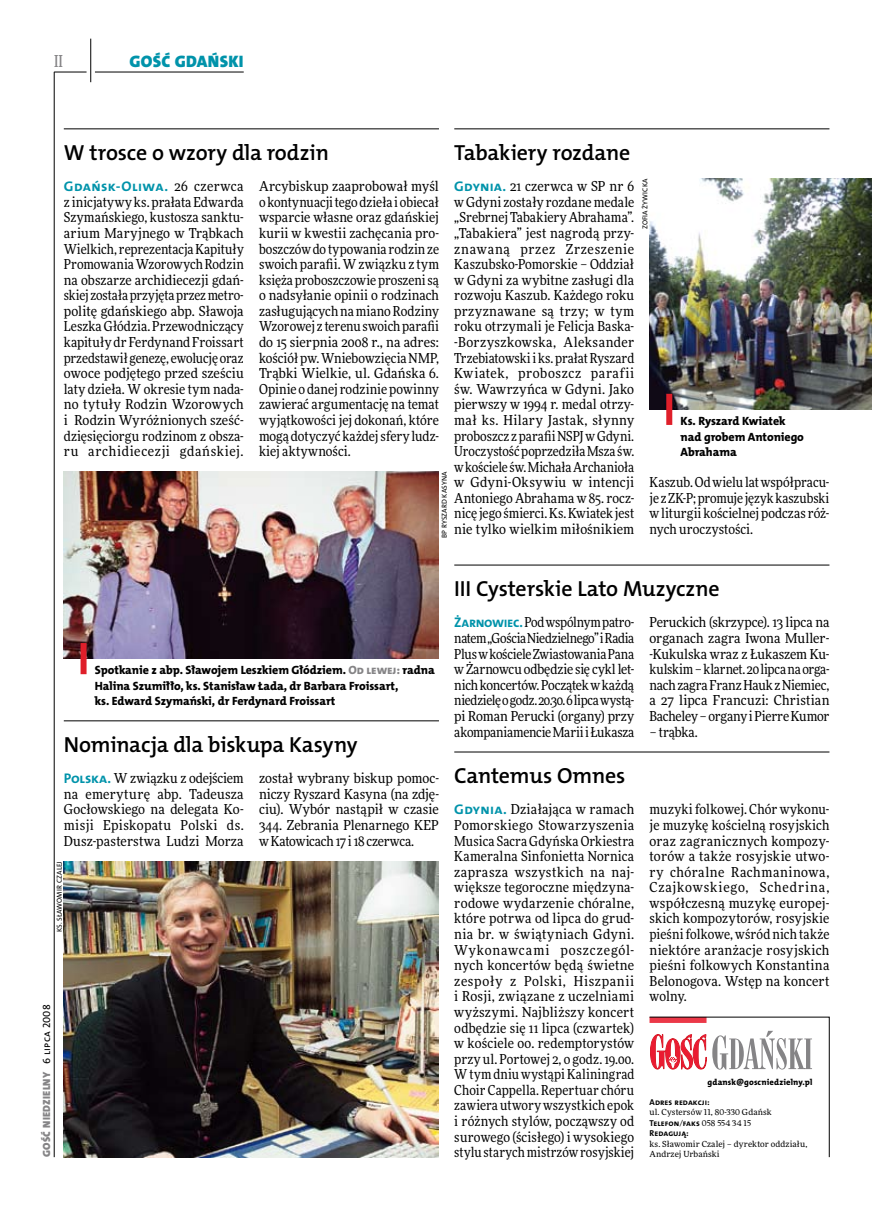
<style>
.page{position:relative;width:872px;height:1221px;background:#fff}
.page>*{position:absolute;margin:0;border:0;box-sizing:border-box;transform-origin:0 0}
.t1{font:21.9px "The Mix HP6 Se Bld";letter-spacing:-.01em;color:#000}
.t2{font:16.65px "The Mix HP9 Blk";letter-spacing:.02em;color:#0093aa}
.t3{font:500 16.5px "Freeday Narrow";color:#858486;scale:.9 1}
.t4{font:13.95px "The Mix HP7 Bld";letter-spacing:.025em;color:#0093aa}
.t5{font:13.8px/15.6px "Freeday Narrow News";letter-spacing:.005em;color:#000;text-align:justify}
.t6{font:12px/15.6px "The Mix HP8 Ex Bld";letter-spacing:-.005em;color:#000}
.t7{font:10.5px "The Mix HP9 Blk";letter-spacing:.025em;color:#858486}
.t8{font:8.55px/10.5px "The Mix HP7 Bld";letter-spacing:.005em;color:#000}
.t9{font:8.55px "The Mix HP8 Ex Bld";letter-spacing:.02em;color:#000}
.t10{font:8.4px/10.5px "Freeday News";letter-spacing:.015em;color:#000}
.t11{font:7.2px "The Mix HP5 Plain";letter-spacing:.015em;color:#000}
.s1{font-family:"Freeday Narrow News";font-size:13.8px;color:#000}
.s2{font-family:"The Mix HP7 Bld";font-size:13.95px;color:#0093aa}
.s3{color:#858486}
.s4{font-family:"The Mix HP5 Plain";color:#000}
.s5{font-family:"Freeday News";font-size:8.4px}
</style>
<div class="page">
<hr style="left:54px;top:72px;width:1px;height:1085px;background:#000">
<hr style="left:90px;top:39px;width:1px;height:43px;background:#000">
<hr style="left:54px;top:72px;width:33px;height:1px;background:#000">
<hr style="left:95px;top:72px;width:149px;height:1px;background:#000">
<hr style="left:64px;top:720px;width:375px;height:1px;background:#000">
<hr style="left:454px;top:751px;width:375px;height:1px;background:#000">
<hr style="left:64px;top:129px;width:375px;height:1px;background:#000">
<hr style="left:454px;top:129px;width:375px;height:1px;background:#000">
<hr style="left:454px;top:564px;width:375px;height:1px;background:#000">
<img style="left:64px;top:861px;width:375px;height:295px">
<img style="left:649px;top:179px;width:223px;height:230px">
<img style="left:64px;top:471px;width:375px;height:187px">
<div style="left:81px;top:643px;width:6px;height:31px;background:#df1f2a"></div>
<div style="left:666px;top:394px;width:6px;height:31px;background:#df1f2a"></div>
<svg style="left:649px;top:1016px;width:180px;height:141px"></svg>
<p class="t3" style="left:54px;top:50px;width:11px">II</p>
<p class="t2" style="left:129px;top:50px;width:116px">GOŚĆ GDAŃSKI</p>
<h1 class="t1" style="left:64px;top:139px;width:266px">W trosce o wzory dla rodzin</h1>
<p class="t4" style="left:64px;top:177px;width:181px">Gdańsk-Oliwa. <span class="s1">26 czerwca</span></p>
<p class="t5" style="left:64px;top:194px;width:182px">z inicjatywy ks. prałata Edwarda Szymańskiego, kustosza sanktu&shy;arium Maryjnego w Trąbkach Wielkich, reprezentacja Kapituły Promowania Wzorowych Rodzin na obszarze archidiecezji gdań&shy;skiej została przyjęta przez metro&shy;politę gdańskiego abp. Sławoja Leszka Głódzia. Przewodniczący kapituły dr Ferdynand Froissart przedstawił genezę, ewolucję oraz owoce podjętego przed sześciu laty dzieła. W okresie tym nada&shy;no tytuły Rodzin Wzorowych i Rodzin Wyróżnionych sześć&shy;dzięsięciorgu rodzinom z obsza&shy;ru archidiecezji gdańskiej.</p>
<h1 class="t1" style="left:454px;top:139px;width:177px">Tabakiery rozdane</h1>
<p class="t5" style="left:454px;top:178px;width:182px"><span class="s2">Gdynia.</span> 21 czerwca w SP nr 6 w Gdyni zostały rozdane medale „Srebrnej Tabakiery Abrahama”. „Tabakiera” jest nagrodą przy&shy;znawaną przez Zrzeszenie Kaszubsko-Pomorskie – Oddział w Gdyni za wybitne zasługi dla rozwoju Kaszub. Każdego roku przyznawane są trzy; w tym roku otrzymali je Felicja Baska--Borzyszkowska, Aleksander Trzebiatowski i ks. prałat Ryszard Kwiatek, proboszcz parafii św. Wawrzyńca w Gdyni. Jako pierwszy w 1994 r. medal otrzy&shy;mał ks. Hilary Jastak, słynny proboszcz z parafii NSPJ wGdyni.<br>Uroczystość poprzedziła Msza św. wkościele św. Michała Archanioła w Gdyni-Oksywiu w intencji Antoniego Abrahama w 85. rocz&shy;nicę jego śmierci. Ks. Kwiatek jest nie tylko wielkim miłośnikiem</p>
<p class="t11" style="left:640px;top:229px;width:52px;rotate:-90deg">Zofia Żywicka</p>
<p class="t5" style="left:259px;top:178px;width:182px">Arcybiskup zaaprobował myśl o kontynuacji tego dzieła i obiecał wsparcie własne oraz gdańskiej kurii w kwestii zachęcania pro&shy;boszczów do typowania rodzin ze swoich parafii. Wzwiązku z tym księża proboszczowie proszeni są o nadsyłanie opinii o rodzinach zasługujących na miano Rodziny Wzorowej z terenu swoich parafii do 15 sierpnia 2008 r., na adres: kościół pw. Wniebowzięcia NMP, Trąbki Wielkie, ul. Gdańska 6.<br>Opinie o danej rodzinie powinny zawierać argumentację na temat wyjątkowości jej dokonań, które mogą dotyczyć każdej sfery ludz&shy;kiej aktywności.</p>
<p class="t6" style="left:680px;top:413px;width:125px">Ks. Ryszard Kwiatek nad grobem Antoniego<br>Abrahama</p>
<p class="t11" style="left:440px;top:538px;width:68px;rotate:-90deg">bp ryszard kasyna</p>
<p class="t5" style="left:649px;top:474px;width:181px">Kaszub. Od wielu lat współpracu&shy;je zZK-P; promuje język kaszubski w liturgii kościelnej podczas róż&shy;nych uroczystości.</p>
<h1 class="t1" style="left:454px;top:575px;width:267px">III Cysterskie Lato Muzyczne</h1>
<p class="t5" style="left:454px;top:614px;width:182px"><span class="s2">Żarnowiec.</span> Pod wspólnym patro&shy;natem „Gościa Niedzielnego” iRadia Plus wkościele Zwiastowania Pana w Żarnowcu odbędzie się cykl let&shy;nich koncertów. Początek wkażdą niedzielę ogodz. 20.30. 6 lipca wystą&shy;pi Roman Perucki (organy) przy akompaniamencie Marii iŁukasza</p>
<p class="t5" style="left:649px;top:614px;width:181px">Peruckich (skrzypce). 13 lipca na organach zagra Iwona Muller--Kukulska wraz z Łukaszem Ku&shy;kulskim – klarnet. 20 lipca na orga&shy;nach zagra Franz Hauk zNiemiec, a 27 lipca Francuzi: Christian Bacheley – organy iPierre Kumor</p>
<p class="t6" style="left:95px;top:662px;width:341px">Spotkanie z abp. Sławojem Leszkiem Głódziem. <span class="s3">Od lewej:</span> radna<br>Halina Szumiłło, ks. Stanisław Łada, dr Barbara Froissart,<br>ks. Edward Szymański, dr Ferdynard Froissart</p>
<p class="t5" style="left:649px;top:723px;width:50px">– trąbka.</p>
<h1 class="t1" style="left:64px;top:730px;width:295px">Nominacja dla biskupa Kasyny</h1>
<p class="t5" style="left:64px;top:770px;width:181px"><span class="s2">Polska.</span> W związku z odejściem na emeryturę abp. Tadeusza Gocłowskiego na delegata Ko&shy;misji Episkopatu Polski ds.<br>Dusz-pasterstwa Ludzi Morza</p>
<p class="t5" style="left:259px;top:770px;width:181px">został wybrany biskup pomoc&shy;niczy Ryszard Kasyna (na zdję&shy;ciu). Wybór nastąpił w czasie 344. Zebrania Plenarnego KEP wKatowicach 17 i 18 czerwca.</p>
<h1 class="t1" style="left:454px;top:761px;width:172px">Cantemus Omnes</h1>
<p class="t5" style="left:454px;top:801px;width:181px"><span class="s2">Gdynia.</span> Działająca w ramach Pomorskiego Stowarzyszenia Musica Sacra Gdyńska Orkiestra Kameralna Sinfonietta Nornica zaprasza wszystkich na naj&shy;większe tegoroczne międzyna&shy;rodowe wydarzenie chóralne, które potrwa od lipca do grud&shy;nia br. w świątyniach Gdyni.<br>Wykonawcami poszczegól&shy;nych koncertów będą świetne zespoły z Polski, Hiszpanii i Rosji, związane z uczelniami wyższymi. Najbliższy koncert odbędzie się 11 lipca (czwartek) w kościele oo. redemptorystów przy ul. Portowej 2, o godz. 19.00.<br>Wtym dniu wystąpi Kaliningrad Choir Cappella. Repertuar chóru zawiera utwory wszystkich epok i różnych stylów, począwszy od surowego (ścisłego) i wysokiego stylu starych mistrzów rosyjskiej</p>
<p class="t5" style="left:649px;top:801px;width:181px">muzyki folkowej. Chór wykonu&shy;je muzykę kościelną rosyjskich oraz zagranicznych kompozy&shy;torów a także rosyjskie utwo&shy;ry chóralne Rachmaninowa, Czajkowskiego, Schedrina, współczesną muzykę europej&shy;skich kompozytorów, rosyjskie pieśni folkowe, wśród nich także niektóre aranżacje rosyjskich pieśni folkowych Konstantina Belonogova. Wstęp na koncert wolny.</p>
<p class="t11" style="left:55px;top:931px;width:72px;rotate:-90deg">ks. Sławomir Czalej</p>
<p class="t7" style="left:40px;top:1156px;width:154px;rotate:-90deg">GOŚĆ NIEDZIELNY <span class="s4">6 lipca 2008</span></p>
<p class="t9" style="left:707px;top:1076px;width:107px">gdansk@goscniedzielny.pl</p>
<p class="t8" style="left:649px;top:1096px;width:62px">Adres redakcji:</p>
<p class="t10" style="left:649px;top:1106px;width:124px">ul. Cystersów 11, 80-330 Gdańsk</p>
<p class="t8" style="left:649px;top:1117px;width:103px">Telefon<span class="s5">/</span>faks <span class="s5">058 554 34 15<br></span>Redagują:</p>
<p class="t10" style="left:649px;top:1138px;width:159px">ks. Sławomir Czalej – dyrektor oddziału,<br>Andrzej Urbański</p>
</div>
